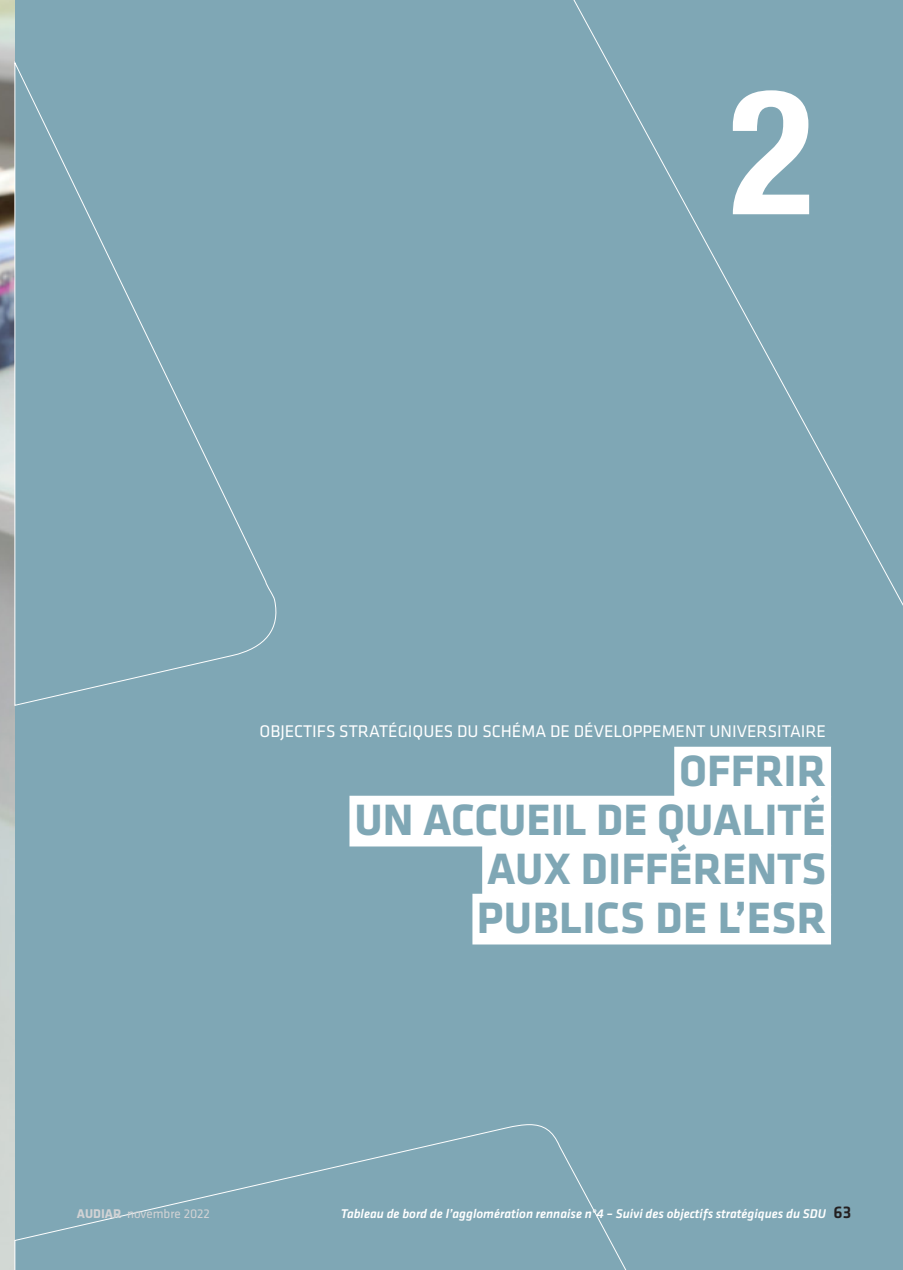
<style>
.page{position:relative;width:903px;height:1270px;background:#fff}
.page>*{position:absolute;margin:0;border:0;box-sizing:border-box;transform-origin:0 0}
.t1{font:700 condensed 175px "Helvetica Neue LT Std";color:#fff}
.TP_niv1{font:700 45.5px "Klavika";color:#7fa7b5}
.TP_niv2{font:17.5px "Klavika";color:#fff}
.t2{font:italic 500 13.12px "Klavika";color:#fff}
.t3{font:13.12px "Klavika";color:#d1d2d4}
.s1{font-weight:700}
.s2{font-style:normal;font-size:17.5px;color:#231f20}
</style>
<div class="page">
<div style="left:15px;top:0;width:888px;height:1270px;background:#7fa7b5"></div>
<img style="left:0;top:0;width:15px;height:1270px">
<svg style="left:14px;top:59px;width:263px;height:647px"></svg>
<svg style="left:573px;top:0;width:330px;height:606px"></svg>
<svg style="left:14px;top:1124px;width:613px;height:146px"></svg>
<div style="left:674px;top:747px;width:157px;height:50px;background:#fff"></div>
<div style="left:349px;top:796px;width:482px;height:50px;background:#fff"></div>
<div style="left:482px;top:845px;width:349px;height:50px;background:#fff"></div>
<div style="left:472px;top:894px;width:359px;height:50px;background:#fff"></div>
<p class="t1" style="left:730px;top:46px;width:86px">2</p>
<p class="TP_niv2" style="left:259px;top:722px;width:568px">OBJECTIFS STRATÉGIQUES DU SCHÉMA DE DÉVELOPPEMENT UNIVERSITAIRE</p>
<p class="TP_niv1" style="left:679px;top:747px;width:148px">OFFRIR</p>
<p class="TP_niv1" style="left:354px;top:796px;width:473px">UN ACCUEIL DE QUALITÉ</p>
<p class="TP_niv1" style="left:487px;top:845px;width:340px">AUX DIFFÉRENTS</p>
<p class="TP_niv1" style="left:477px;top:894px;width:351px">PUBLICS DE L’ESR</p>
<p class="t3" style="left:77px;top:1206px;width:135px"><span class="s1">AUDIAR</span> novembre 2022</p>
<p class="t2" style="left:341px;top:1206px;width:512px">Tableau de bord de l’agglomération rennaise n°4 – Suivi des objectifs stratégiques du SDU <span class="s2">63</span></p>
</div>
